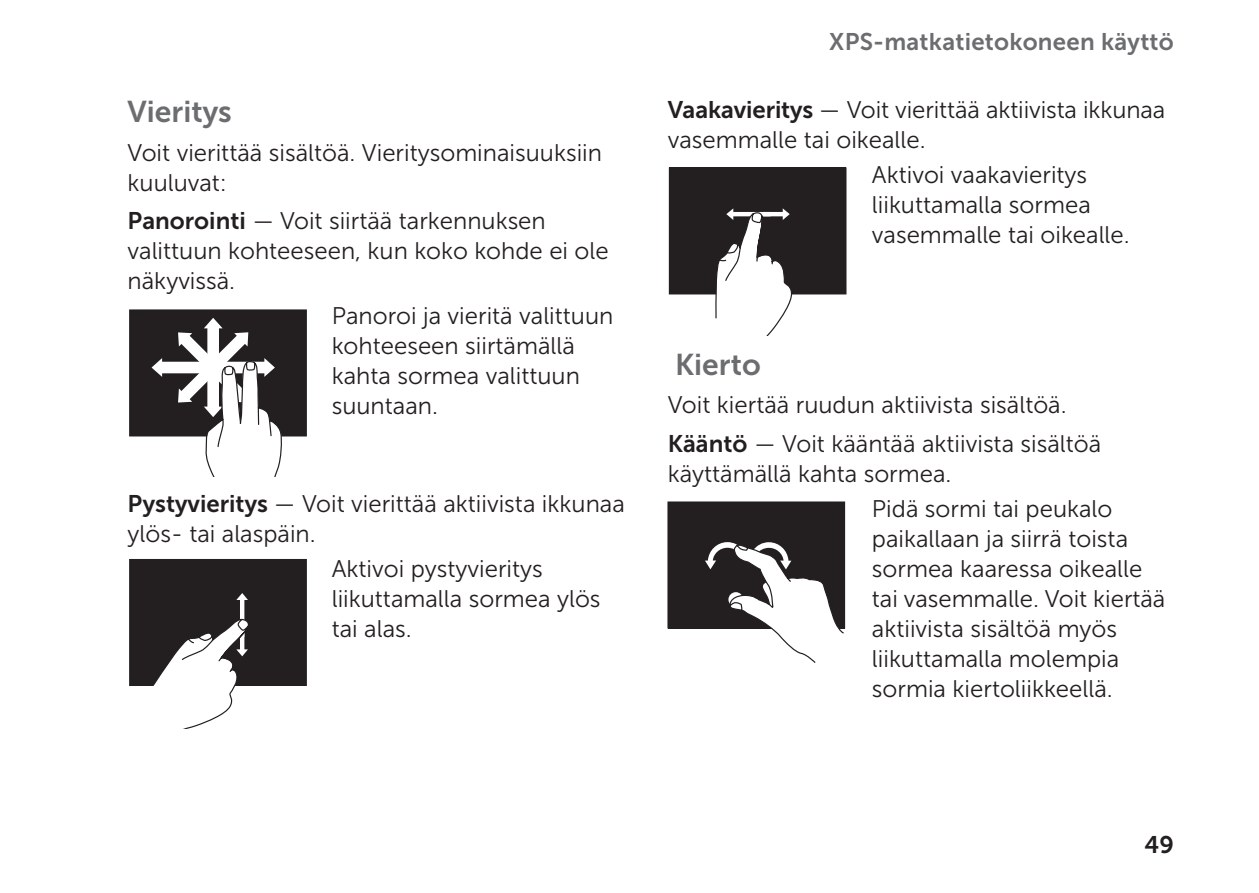
<style>
.page{position:relative;width:1259px;height:893px;background:#fff}
.page>*{position:absolute;margin:0;border:0;box-sizing:border-box;transform-origin:0 0}
.t1{font:30px "Museo Sans For Dell 700";color:#6c6d70}
.t2{font:24px/30px "Museo Sans For Dell 300";color:#231f20}
.t3{font:24px "Museo Sans For Dell 700";letter-spacing:.01em;color:#6c6d70}
.t4{font:24px "Museo Sans For Dell 700";color:#231f20}
.s1{font-family:"Museo Sans For Dell 700"}
</style>
<div class="page">
<div style="left:130px;top:310px;width:176px;height:126px;background:#231f20"></div>
<svg style="left:152px;top:318px;width:131px;height:159px"></svg>
<div style="left:130px;top:559px;width:176px;height:127px;background:#231f20"></div>
<svg style="left:152px;top:593px;width:99px;height:136px"></svg>
<div style="left:669px;top:168px;width:177px;height:126px;background:#231f20"></div>
<svg style="left:715px;top:208px;width:77px;height:127px"></svg>
<div style="left:668px;top:502px;width:176px;height:126px;background:#231f20"></div>
<svg style="left:705px;top:501px;width:140px;height:162px"></svg>
<p class="t1" style="left:128px;top:95px;width:106px">Vieritys</p>
<p class="t2" style="left:128px;top:138px;width:476px">Voit vierittää sisältöä. Vieritysominaisuuksiin kuuluvat:</p>
<p class="t2" style="left:128px;top:206px;width:483px"><span class="s1">Panorointi</span> — Voit siirtää tarkennuksen valittuun kohteeseen, kun koko kohde ei ole näkyvissä.</p>
<p class="t2" style="left:332px;top:301px;width:283px">Panoroi ja vieritä valittuun kohteeseen siirtämällä kahta sormea valittuun suuntaan.</p>
<p class="t2" style="left:128px;top:488px;width:499px"><span class="s1">Pystyvieritys</span> — Voit vierittää aktiivista ikkunaa ylös- tai alaspäin.</p>
<p class="t2" style="left:332px;top:553px;width:270px">Aktivoi pystyvieritys liikuttamalla sormea ylös tai alas.</p>
<p class="t3" style="left:829px;top:28px;width:346px">XPS-matkatietokoneen käyttö</p>
<p class="t2" style="left:668px;top:95px;width:499px"><span class="s1">Vaakavieritys</span> — Voit vierittää aktiivista ikkunaa vasemmalle tai oikealle.</p>
<p class="t2" style="left:872px;top:160px;width:259px">Aktivoi vaakavieritys liikuttamalla sormea vasemmalle tai oikealle.</p>
<p class="t1" style="left:675px;top:347px;width:87px">Kierto</p>
<p class="t2" style="left:668px;top:386px;width:435px;line-height:38.4px">Voit kiertää ruudun aktiivista sisältöä.<br><span class="s1">Kääntö</span> — Voit kääntää aktiivista sisältöä</p>
<p class="t2" style="left:872px;top:456px;width:242px;line-height:35.1px;text-indent:-204px">käyttämällä kahta sormea.<br>Pidä sormi tai peukalo</p>
<p class="t2" style="left:872px;top:523px;width:295px">paikallaan ja siirrä toista sormea kaaressa oikealle tai vasemmalle. Voit kiertää aktiivista sisältöä myös liikuttamalla molempia sormia kiertoliikkeellä.</p>
<p class="t4" style="left:1144px;top:831px;width:31px">49</p>
</div>
